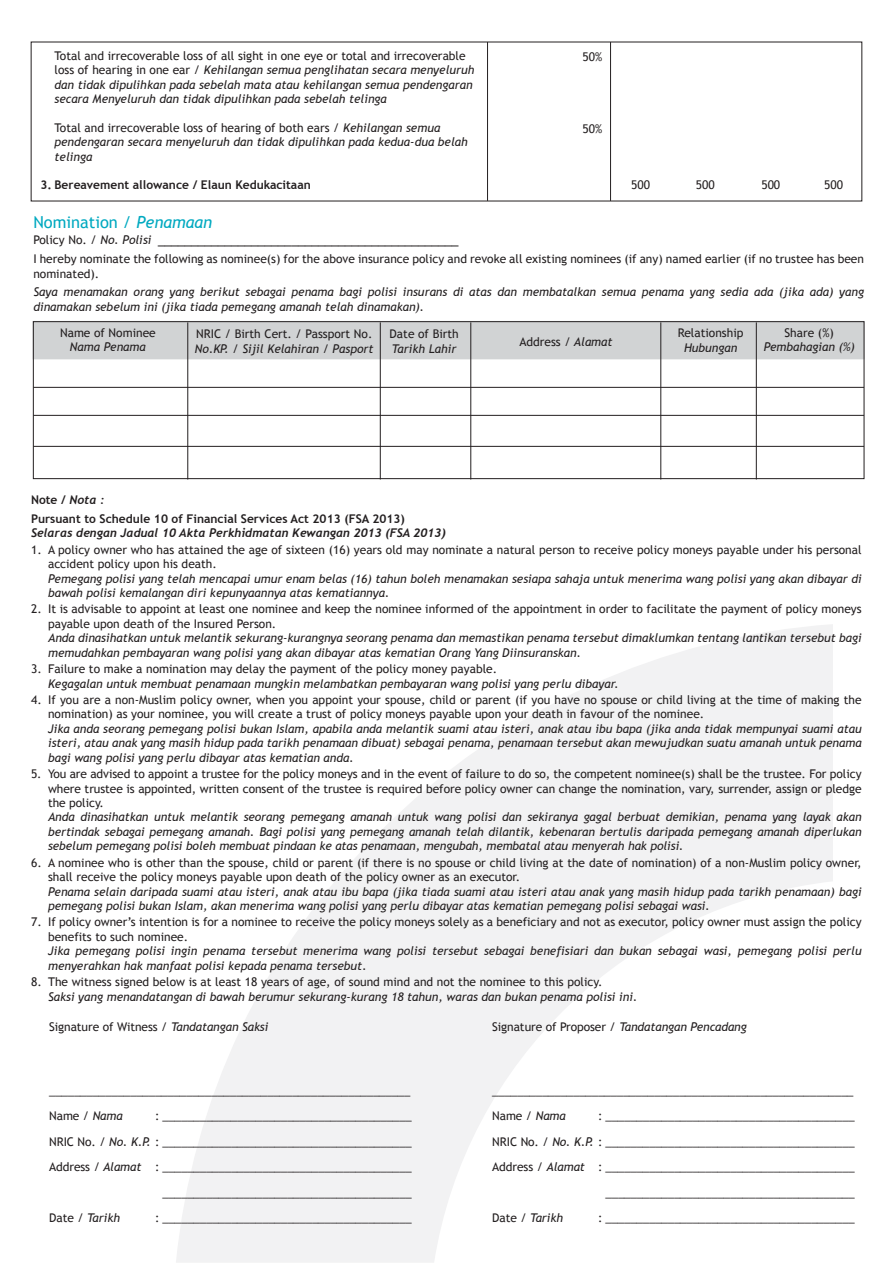
<style>
.page{position:relative;width:893px;height:1263px;background:#fff}
.page>*{position:absolute;margin:0;border:0;box-sizing:border-box;transform-origin:0 0}
.t1{font:16.5px "Trebuchet MS";color:#00a9c0}
.t2{font:12px/14.4px "Trebuchet MS";color:#231f20}
.t3{font:italic 12px/14.4px "Trebuchet MS";color:#231f20}
.t4{font:700 12px/18.9px "Trebuchet MS";color:#231f20}
.t5{font:12px "Arial";color:#231f20}
.t6{font:italic 700 12px "Trebuchet";color:#231f20}
.s1{font-style:normal}
.s2{font-style:italic}
.s3{font-family:"Trebuchet MS"}
.s4{font-family:"Trebuchet MS";font-style:italic}
.s5{font-family:"Trebuchet";font-style:italic}
</style>
<div class="page">
<svg style="left:176px;top:624px;width:657px;height:638px"></svg>
<hr style="left:33px;top:387px;width:831px;height:1px;background:#231f20">
<hr style="left:33px;top:415px;width:831px;height:1px;background:#231f20">
<hr style="left:33px;top:446px;width:831px;height:1px;background:#231f20">
<div style="left:33px;top:321px;width:832px;height:38px;background:#d1d3d4"></div>
<hr style="left:188px;top:322px;width:1px;height:157px;background:#231f20">
<hr style="left:380px;top:322px;width:1px;height:157px;background:#231f20">
<hr style="left:471px;top:322px;width:1px;height:157px;background:#231f20">
<hr style="left:661px;top:322px;width:1px;height:157px;background:#231f20">
<hr style="left:756px;top:322px;width:1px;height:157px;background:#231f20">
<div style="left:33px;top:321px;width:831px;height:158px;border:1px solid #231f20"></div>
<hr style="left:610px;top:42px;width:1px;height:159px;background:#231f20">
<hr style="left:487px;top:42px;width:1px;height:159px;background:#231f20">
<p class="t3" style="left:55px;top:49px;width:422px"><span class="s1">Total and irrecoverable loss of all sight in one eye or total and irrecoverable loss of hearing in one ear /</span> Kehilangan semua penglihatan secara menyeluruh dan tidak dipulihkan pada sebelah mata atau kehilangan semua pendengaran secara Menyeluruh dan tidak dipulihkan pada sebelah telinga</p>
<p class="t3" style="left:55px;top:121px;width:415px"><span class="s1">Total and irrecoverable loss of hearing of both ears /</span> Kehilangan semua pendengaran secara menyeluruh dan tidak dipulihkan pada kedua-dua belah telinga</p>
<p class="t4" style="left:40px;top:176px;width:272px">3. Bereavement allowance / Elaun Kedukacitaan</p>
<p class="t2" style="left:582px;top:50px;width:21px">50%</p>
<p class="t2" style="left:582px;top:122px;width:21px">50%</p>
<p class="t2" style="left:631px;top:177px;width:20px">500</p>
<p class="t2" style="left:696px;top:177px;width:20px">500</p>
<p class="t2" style="left:761px;top:177px;width:20px">500</p>
<p class="t2" style="left:824px;top:177px;width:20px">500</p>
<h1 class="t1" style="left:33px;top:212px;width:180px">Nomination / <span class="s2">Penamaan</span></h1>
<p class="t5" style="left:33px;top:232px;width:427px"><span class="s3">Policy No. /</span> <span class="s4">No. Polisi</span> _____________________________________________</p>
<p class="t2" style="left:33px;top:252px;width:832px">I hereby nominate the following as nominee(s) for the above insurance policy and revoke all existing nominees (if any) named earlier (if no trustee has been nominated).</p>
<p class="t3" style="left:33px;top:285px;width:832px">Saya menamakan orang yang berikut sebagai penama bagi polisi insurans di atas dan membatalkan semua penama yang sedia ada (jika ada) yang dinamakan sebelum ini (jika tiada pemegang amanah telah dinamakan).</p>
<p class="t2" style="left:60px;top:325px;width:97px">Name of Nominee</p>
<p class="t3" style="left:70px;top:340px;width:77px">Nama Penama</p>
<p class="t2" style="left:784px;top:325px;width:51px">Share (%)</p>
<p class="t3" style="left:764px;top:340px;width:93px">Pembahagian (%)</p>
<p class="t2" style="left:678px;top:326px;width:67px">Relationship</p>
<p class="t3" style="left:684px;top:340px;width:55px">Hubungan</p>
<p class="t2" style="left:196px;top:327px;width:178px">NRIC / Birth Cert. / Passport No.</p>
<p class="t3" style="left:195px;top:341px;width:180px">No.KP. / Sijil Kelahiran / Pasport</p>
<p class="t2" style="left:390px;top:327px;width:71px">Date of Birth</p>
<p class="t3" style="left:392px;top:341px;width:66px">Tarikh Lahir</p>
<p class="t2" style="left:519px;top:335px;width:95px">Address / <span class="s2">Alamat</span></p>
<p class="t4" style="left:31px;top:490px;width:375px">Note / <span class="s5">Nota :<br></span>Pursuant to Schedule 10 of Financial Services Act 2013 (FSA 2013)</p>
<p class="t6" style="left:31px;top:526px;width:416px">Selaras dengan Jadual 10 Akta Perkhidmatan Kewangan 2013 (FSA 2013)</p>
<p class="t2" style="left:48px;top:542px;width:815px;text-indent:-17px">1. A policy owner who has attained the age of sixteen (16) years old may nominate a natural person to receive policy moneys payable under his personal accident policy upon his death.</p>
<p class="t3" style="left:48px;top:571px;width:815px">Pemegang polisi yang telah mencapai umur enam belas (16) tahun boleh menamakan sesiapa sahaja untuk menerima wang polisi yang akan dibayar di bawah polisi kemalangan diri kepunyaannya atas kematiannya.</p>
<p class="t2" style="left:48px;top:602px;width:815px;text-indent:-17px">2. It is advisable to appoint at least one nominee and keep the nominee informed of the appointment in order to facilitate the payment of policy moneys payable upon death of the Insured Person.</p>
<p class="t3" style="left:48px;top:631px;width:815px">Anda dinasihatkan untuk melantik sekurang-kurangnya seorang penama dan memastikan penama tersebut dimaklumkan tentang lantikan tersebut bagi memudahkan pembayaran wang polisi yang akan dibayar atas kematian Orang Yang Diinsuranskan.</p>
<p class="t2" style="left:31px;top:662px;width:468px">3. Failure to make a nomination may delay the payment of the policy money payable.</p>
<p class="t3" style="left:48px;top:676px;width:572px">Kegagalan untuk membuat penamaan mungkin melambatkan pembayaran wang polisi yang perlu dibayar.</p>
<p class="t2" style="left:48px;top:693px;width:815px;text-indent:-17px">4. If you are a non-Muslim policy owner, when you appoint your spouse, child or parent (if you have no spouse or child living at the time of making the nomination) as your nominee, you will create a trust of policy moneys payable upon your death in favour of the nominee.</p>
<p class="t3" style="left:48px;top:721px;width:815px;text-align:justify">Jika anda seorang pemegang polisi bukan Islam, apabila anda melantik suami atau isteri, anak atau ibu bapa (jika anda tidak mempunyai suami atau isteri, atau anak yang masih hidup pada tarikh penamaan dibuat) sebagai penama, penamaan tersebut akan mewujudkan suatu amanah untuk penama bagi wang polisi yang perlu dibayar atas kematian anda.</p>
<p class="t2" style="left:48px;top:767px;width:815px;text-align:justify;text-indent:-17px">5. You are advised to appoint a trustee for the policy moneys and in the event of failure to do so, the competent nominee(s) shall be the trustee. For policy where trustee is appointed, written consent of the trustee is required before policy owner can change the nomination, vary, surrender, assign or pledge the policy.</p>
<p class="t3" style="left:48px;top:810px;width:815px;text-align:justify">Anda dinasihatkan untuk melantik seorang pemegang amanah untuk wang polisi dan sekiranya gagal berbuat demikian, penama yang layak akan bertindak sebagai pemegang amanah. Bagi polisi yang pemegang amanah telah dilantik, kebenaran bertulis daripada pemegang amanah diperlukan sebelum pemegang polisi boleh membuat pindaan ke atas penamaan, mengubah, membatal atau menyerah hak polisi.</p>
<p class="t2" style="left:48px;top:855px;width:815px;text-indent:-17px">6. A nominee who is other than the spouse, child or parent (if there is no spouse or child living at the date of nomination) of a non-Muslim policy owner, shall receive the policy moneys payable upon death of the policy owner as an executor.</p>
<p class="t3" style="left:48px;top:884px;width:815px">Penama selain daripada suami atau isteri, anak atau ibu bapa (jika tiada suami atau isteri atau anak yang masih hidup pada tarikh penamaan) bagi pemegang polisi bukan Islam, akan menerima wang polisi yang perlu dibayar atas kematian pemegang polisi sebagai wasi.</p>
<p class="t2" style="left:48px;top:915px;width:815px;text-indent:-17px">7. If policy owner’s intention is for a nominee to receive the policy moneys solely as a beneficiary and not as executor, policy owner must assign the policy benefits to such nominee.</p>
<p class="t3" style="left:48px;top:944px;width:815px">Jika pemegang polisi ingin penama tersebut menerima wang polisi tersebut sebagai benefisiari dan bukan sebagai wasi, pemegang polisi perlu menyerahkan hak manfaat polisi kepada penama tersebut.</p>
<p class="t2" style="left:31px;top:975px;width:573px">8. The witness signed below is at least 18 years of age, of sound mind and not the nominee to this policy.</p>
<p class="t3" style="left:48px;top:989px;width:591px">Saksi yang menandatangan di bawah berumur sekurang-kurang 18 tahun, waras dan bukan penama polisi ini.</p>
<p class="t2" style="left:49px;top:1020px;width:221px">Signature of Witness / <span class="s2">Tandatangan Saksi</span></p>
<p class="t2" style="left:492px;top:1020px;width:256px">Signature of Proposer / <span class="s2">Tandatangan Pencadang</span></p>
<p class="t2" style="left:49px;top:1078px;width:363px;line-height:25.5px">__________________________________________________________<br>Name / <span class="s2">Nama</span></p>
<p class="t2" style="left:155px;top:1109px;width:258px">: ________________________________________</p>
<p class="t2" style="left:49px;top:1134px;width:364px">NRIC No. / <span class="s2">No. K.P.</span> : ________________________________________</p>
<p class="t2" style="left:49px;top:1160px;width:364px">Address / <span class="s2">Alamat</span> : ________________________________________</p>
<p class="t2" style="left:162px;top:1185px;width:251px">________________________________________</p>
<p class="t3" style="left:49px;top:1211px;width:72px"><span class="s1">Date /</span> Tarikh</p>
<p class="t2" style="left:155px;top:1211px;width:258px">: ________________________________________</p>
<p class="t2" style="left:492px;top:1078px;width:363px;line-height:25.5px">__________________________________________________________<br>Name / <span class="s2">Nama</span></p>
<p class="t2" style="left:598px;top:1109px;width:258px">: ________________________________________</p>
<p class="t2" style="left:492px;top:1134px;width:364px">NRIC No. / <span class="s2">No. K.P.</span> : ________________________________________</p>
<p class="t2" style="left:492px;top:1160px;width:364px">Address / <span class="s2">Alamat</span> : ________________________________________</p>
<p class="t2" style="left:605px;top:1185px;width:251px">________________________________________</p>
<p class="t3" style="left:492px;top:1211px;width:72px"><span class="s1">Date /</span> Tarikh</p>
<p class="t2" style="left:598px;top:1211px;width:258px">: ________________________________________</p>
</div>
